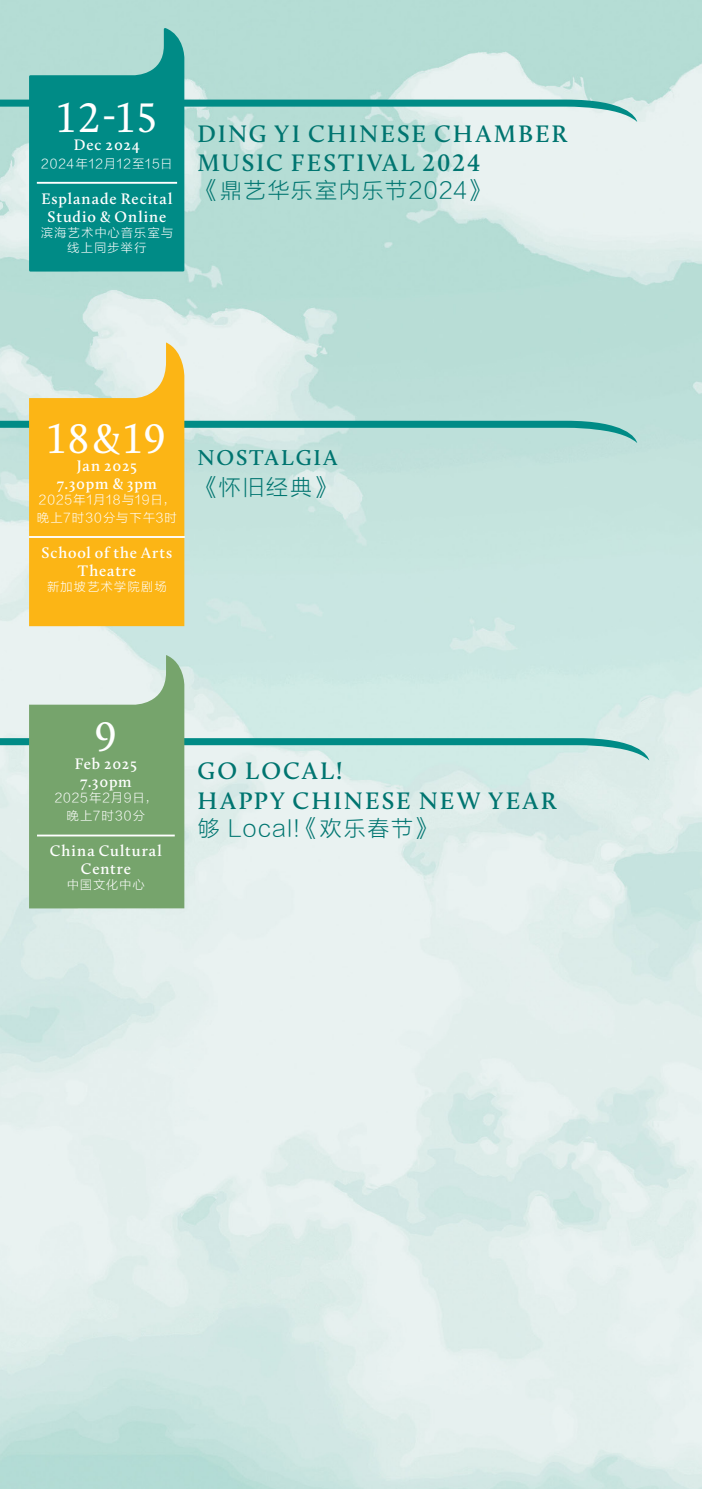
<style>
.page{position:relative;width:702px;height:1489px;background:#fff}
.page>*{position:absolute;margin:0;border:0;box-sizing:border-box;transform-origin:0 0}
.t1{font:42.75px "Calluna";letter-spacing:.075em;color:#fff}
.t2{font:600 24.75px/29.8px "Calluna";letter-spacing:.085em;color:#007570}
.t3{font:22.5px "FZLTXHJW GB1 0";letter-spacing:.06em;color:#007570}
.t4{font:600 22.25px "Calluna";letter-spacing:.08em;color:#007570}
.t5{font:600 15.75px/18px "Calluna";letter-spacing:.055em;color:#fff;text-align:center}
.t6{font:12.5px/18px "FZLTXHJW GB1 0";letter-spacing:.07em;color:#fff;text-align:center}
</style>
<div class="page">
<svg style="left:0;top:421px;width:637px;height:22px;background:#88c7c2"></svg>
<svg style="left:29px;top:342px;width:155px;height:284px;background:#f4be3a"></svg>
<svg style="left:0;top:655px;width:649px;height:253px;background:#c3dccf"></svg>
<svg style="left:0;top:26px;width:637px;height:247px;background:#98cfc9"></svg>
<hr style="left:29px;top:536px;width:156px;height:2px;background:#fff">
<hr style="left:37px;top:834px;width:138px;height:2px;background:#fff">
<hr style="left:37px;top:182px;width:140px;height:2px;background:#fff">
<h1 class="t1" style="left:58px;top:91px;width:100px">12-15</h1>
<p class="t5" style="left:74px;top:135px;width:68px">Dec 2024</p>
<p class="t6" style="left:41px;top:155px;width:133px">2024年12月12至15日</p>
<p class="t5" style="left:41px;top:189px;width:133px">Esplanade Recital<br>Studio &amp; Online</p>
<p class="t6" style="left:41px;top:225px;width:134px;line-height:15px">滨海艺术中心音乐室与线上同步举行</p>
<h2 class="t2" style="left:198px;top:118px;width:371px">DING YI CHINESE CHAMBER<br>MUSIC FESTIVAL 2024</h2>
<h3 class="t3" style="left:197px;top:178px;width:292px">《鼎艺华乐室内乐节2024》</h3>
<h1 class="t1" style="left:48px;top:412px;width:120px">18&amp;19</h1>
<p class="t5" style="left:57px;top:456px;width:102px">Jan 2025<br>7.30pm &amp; 3pm</p>
<p class="t6" style="left:37px;top:491px;width:142px;text-align:left">2025年1月18与19日，晚上7时30分与下午3时</p>
<p class="t5" style="left:42px;top:543px;width:132px">School of the Arts<br>Theatre</p>
<p class="t6" style="left:47px;top:578px;width:121px">新加坡艺术学院剧场</p>
<h3 class="t4" style="left:198px;top:444px;width:141px">NOSTALGIA</h3>
<h3 class="t3" style="left:197px;top:475px;width:138px">《怀旧经典》</h3>
<h1 class="t1" style="left:95px;top:711px;width:24px">9</h1>
<p class="t5" style="left:75px;top:755px;width:64px">Feb 2025<br>7.30pm</p>
<p class="t6" style="left:55px;top:789px;width:104px">2025年2月9日，晚上7时30分</p>
<p class="t5" style="left:50px;top:842px;width:113px">China Cultural<br>Centre</p>
<p class="t6" style="left:67px;top:876px;width:80px">中国文化中心</p>
<h2 class="t2" style="left:198px;top:755px;width:360px">GO LOCAL!<br>HAPPY CHINESE NEW YEAR</h2>
<h3 class="t3" style="left:197px;top:816px;width:239px">够 Local!《欢乐春节》</h3>
</div>
